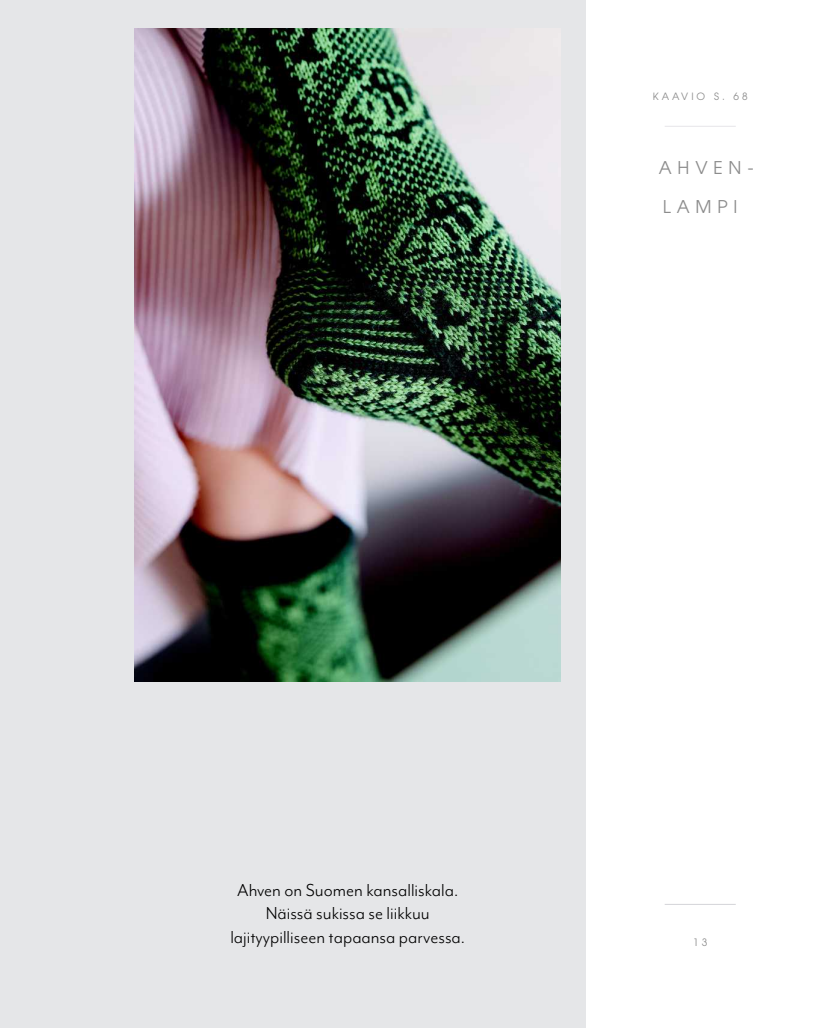
<style>
.page{position:relative;width:815px;height:1028px;background:#fff}
.page>*{position:absolute;margin:0;border:0;box-sizing:border-box;transform-origin:0 0}
.t1{font:20px/23.8px "Mr Eaves Mod OT";color:#000;text-align:center}
.t2{font:17.5px "ITC Avant Garde Pro";letter-spacing:.33em;color:#8c8c8c}
.t3{font:10.12px "ITC Avant Garde Pro";color:#8c8c8c}
.t4{font:10px "ITC Avant Garde Pro";letter-spacing:.3em;color:#8c8c8c}
</style>
<div class="page">
<div style="left:0;top:0;width:585px;height:1028px;background:#e5e6e8"></div>
<img style="left:135px;top:28px;width:425px;height:653px">
<hr style="left:665px;top:904px;width:71px;height:1px;background:#d4d4d8">
<hr style="left:665px;top:126px;width:71px;height:1px;background:#e6e5e9">
<p class="t4" style="left:653px;top:90px;width:96px">KAAVIO S. 68</p>
<p class="t2" style="left:659px;top:156px;width:96px">AHVEN-</p>
<p class="t2" style="left:663px;top:195px;width:76px">LAMPI</p>
<p class="t1" style="left:230px;top:877px;width:236px">Ahven on Suomen kansalliskala.<br>Näissä sukissa se liikkuu lajityypilliseen tapaansa parvessa.</p>
<p class="t3" style="left:693px;top:935px;width:16px">1 3</p>
</div>
